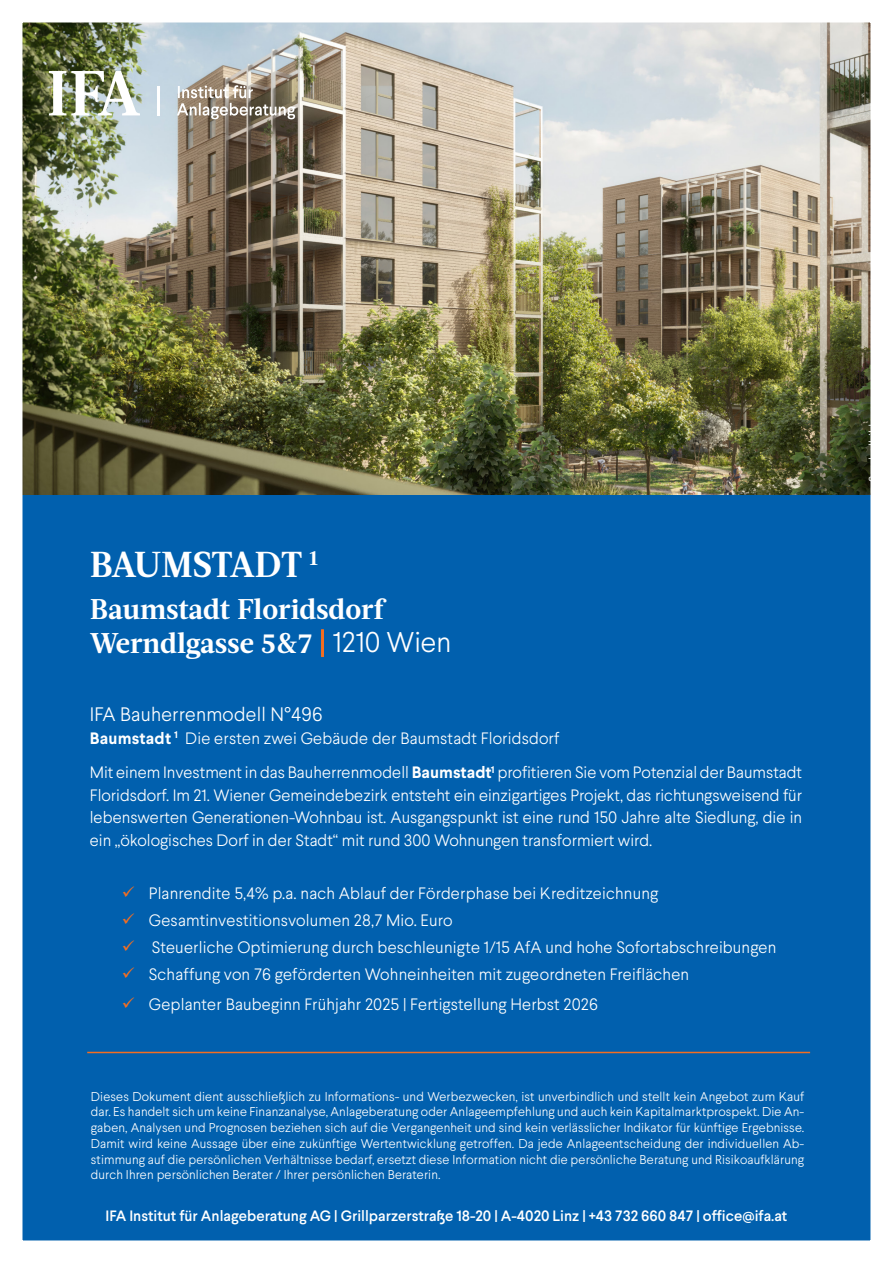
<style>
.page{position:relative;width:893px;height:1263px;background:#0160ae}
.page>*{position:absolute;margin:0;border:0;box-sizing:border-box;transform-origin:0 0}
.t1{font:700 36px "Acta";letter-spacing:-.02em;color:#fff}
.t2{font:700 28.5px "Acta";color:#fff}
.t3{font:300 19.5px "Larsseit";letter-spacing:.01em;color:#fff}
.Aufzählung_Orange{font:300 16.5px/22.5px "Larsseit";letter-spacing:.01em;color:#fff;text-align:justify}
.t4{font:500 15px "Larsseit";color:#fff}
.t5{font:300 12.75px/15.8px "Larsseit";letter-spacing:.01em;color:#fff;text-align:justify}
.Ü2-Absatzlinie_Links{font:300 12px "Larsseit";color:#fff}
.s1{color:#f36e21}
.s2{font-family:"Larsseit";font-weight:300}
.s3{font-weight:700}
</style>
<div class="page">
<img style="left:23px;top:23px;width:847px;height:471px">
<img style="left:49px;top:71px;width:91px;height:44px">
<svg style="left:177px;top:85px;width:119px;height:34px;background:#a09587"></svg>
<hr style="left:158px;top:86px;width:2px;height:29px;background:#fff">
<hr style="left:87px;top:1052px;width:723px;height:1px;background:#f36e21">
<div style="left:0;top:0;width:893px;height:1263px;border:22px solid #fff"></div>
<p class="t1" style="left:90px;top:543px;width:230px">BAUMSTADT <sup>1</sup></p>
<p class="t2" style="left:90px;top:592px;width:295px">Baumstadt Floridsdorf</p>
<p class="t2" style="left:90px;top:626px;width:363px">Werndlgasse 5&amp;7 <span class="s1">|</span> <span class="s2">1210 Wien</span></p>
<p class="t3" style="left:90px;top:702px;width:234px">IFA Bauherrenmodell N°496</p>
<p class="Aufzählung_Orange" style="left:90px;top:727px;width:471px"><span class="s3">Baumstadt</span> <sup>1</sup> Die ersten zwei Gebäude der Baumstadt Floridsdorf</p>
<p class="Aufzählung_Orange" style="left:90px;top:761px;width:714px">Mit einem Investment in das Bauherrenmodell <span class="s3">Baumstadt</span> <sup>1</sup> profitieren Sie vom Potenzial der Baumstadt Floridsdorf. Im 21. Wiener Gemeindebezirk entsteht ein einzigartiges Projekt, das richtungsweisend für lebenswerten Generationen-Wohnbau ist. Ausgangspunkt ist eine rund 150 Jahre alte Siedlung, die in ein „ökologisches Dorf in der Stadt“ mit rund 300 Wohnungen transformiert wird.</p>
<p class="Aufzählung_Orange" style="left:149px;top:882px;width:511px">Planrendite 5,4% p.a. nach Ablauf der Förderphase bei Kreditzeichnung</p>
<p class="Aufzählung_Orange" style="left:149px;top:909px;width:305px">Gesamtinvestitionsvolumen 28,7 Mio. Euro</p>
<p class="Aufzählung_Orange" style="left:152px;top:936px;width:626px">Steuerliche Optimierung durch beschleunigte 1/15 AfA und hohe Sofortabschreibungen</p>
<p class="Aufzählung_Orange" style="left:149px;top:963px;width:542px">Schaffung von 76 geförderten Wohneinheiten mit zugeordneten Freiflächen</p>
<p class="Aufzählung_Orange" style="left:149px;top:993px;width:451px">Geplanter Baubeginn Frühjahr 2025 | Fertigstellung Herbst 2026</p>
<p class="t5" style="left:91px;top:1088px;width:715px">Dieses Dokument dient ausschließlich zu Informations- und Werbezwecken, ist unverbindlich und stellt kein Angebot zum Kauf dar. Es handelt sich um keine Finanzanalyse, Anlageberatung oder Anlageempfehlung und auch kein Kapitalmarktprospekt. Die An&shy;gaben, Analysen und Prognosen beziehen sich auf die Vergangenheit und sind kein verlässlicher Indikator für künftige Ergebnisse.<br>Damit wird keine Aussage über eine zukünftige Wertentwicklung getroffen. Da jede Anlageentscheidung der individuellen Ab&shy;stimmung auf die persönlichen Verhältnisse bedarf, ersetzt diese Information nicht die persönliche Beratung und Risikoaufklärung durch Ihren persönlichen Berater / Ihrer persönlichen Beraterin.</p>
<p class="t4" style="left:106px;top:1206px;width:683px">IFA Institut für Anlageberatung AG | Grillparzerstraße 18-20 | A-4020 Linz | +43 732 660 847 | office@ifa.at</p>
<p class="Ü2-Absatzlinie_Links" style="left:866px;top:482px;width:60px;rotate:-90deg">Symbolbild</p>
</div>
